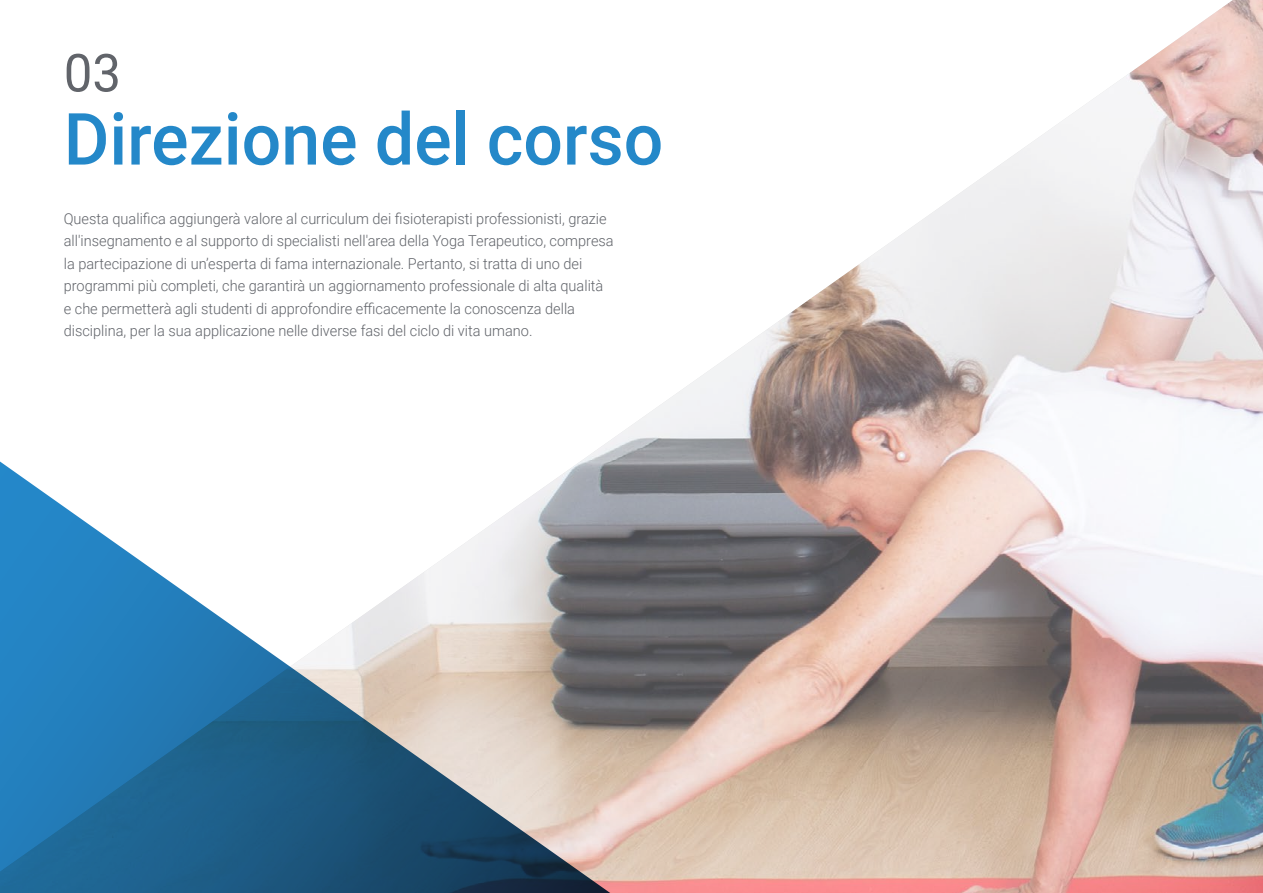
<style>
.page{position:relative;width:1263px;height:893px;background:#fff}
.page>*{position:absolute;margin:0;border:0;box-sizing:border-box;transform-origin:0 0}
.t1{font:500 72px "Roboto";color:#2488c9}
.t2{font:52.5px "Roboto";color:#61646a}
.t3{font:300 15px/22.5px "Roboto";color:#61646a}
</style>
<div class="page">
<img style="left:603px;top:0;width:660px;height:893px">
<svg style="left:0;top:446px;width:640px;height:447px"></svg>
<h2 class="t2" style="left:64px;top:36px;width:59px">03</h2>
<h1 class="t1" style="left:64px;top:89px;width:601px">Direzione del corso</h1>
<p class="t3" style="left:64px;top:207px;width:551px">Questa qualifica aggiungerà valore al curriculum dei fisioterapisti professionisti, grazie all'insegnamento e al supporto di specialisti nell'area della Yoga Terapeutico, compresa la partecipazione di un’esperta di fama internazionale. Pertanto, si tratta di uno dei programmi più completi, che garantirà un aggiornamento professionale di alta qualità e che permetterà agli studenti di approfondire efficacemente la conoscenza della disciplina, per la sua applicazione nelle diverse fasi del ciclo di vita umano.</p>
</div>
